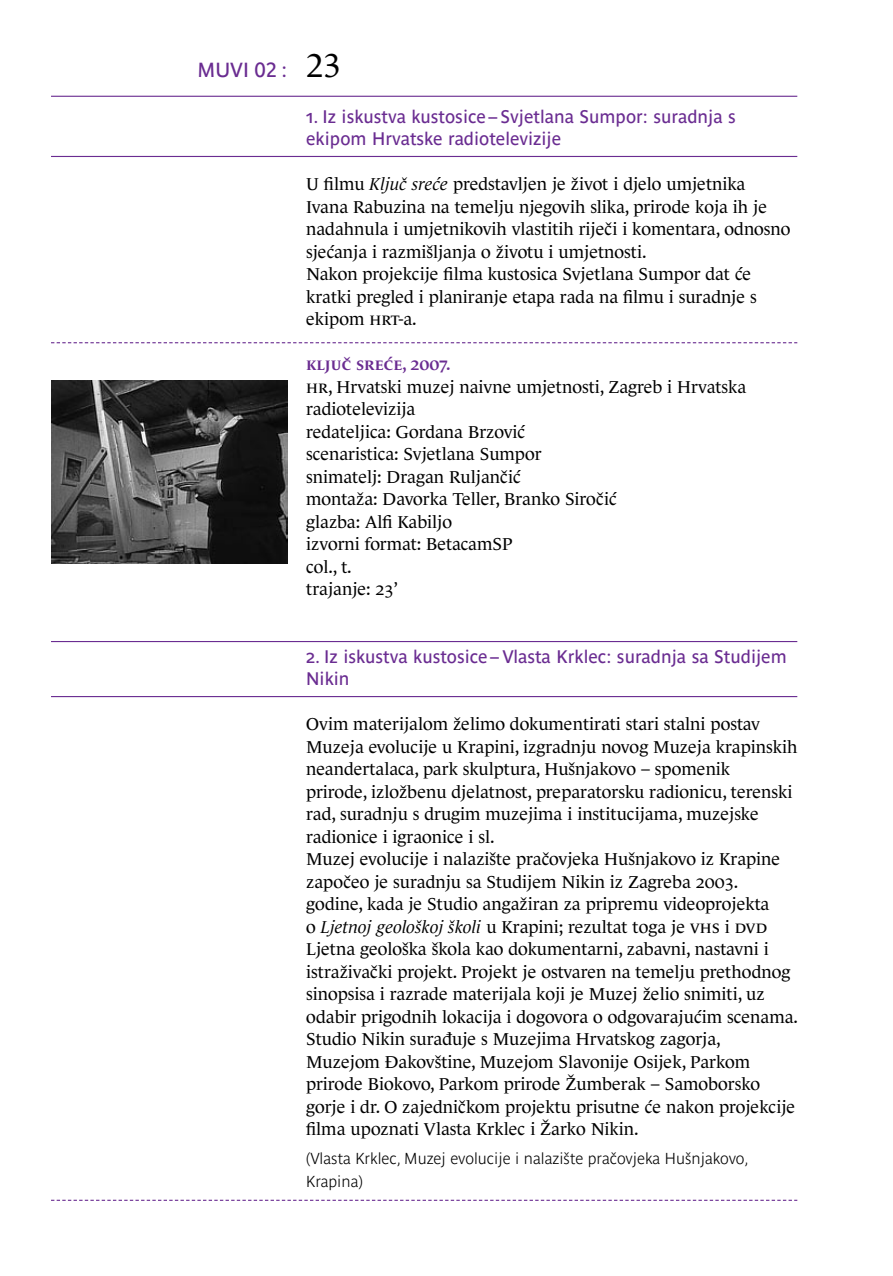
<style>
.page{position:relative;width:893px;height:1276px;background:#fff}
.page>*{position:absolute;margin:0;border:0;box-sizing:border-box;transform-origin:0 0}
.t1{font:20.25px "Parisine Ptf";color:#6a2c91}
.t2{font:18px/22.5px "Parisine Ptf";color:#6a2c91}
.t3{font:17.55px/22.5px "Le Monde Journal Ptf";color:#000}
.t4{font:600 17.55px "Le Monde Journal Ptf";color:#6a2c91}
.t5{font:700 15.75px/22.5px "Parisine Ptf Cl";color:#000}
.s1{font-family:"Le Monde Journal Ptf";font-size:33.75px;color:#000}
.s2{font-style:italic}
</style>
<div class="page">
<svg style="left:51px;top:342px;width:746px;height:1px"></svg>
<hr style="left:51px;top:96px;width:746px;height:1px;background:#6a2c91">
<hr style="left:51px;top:156px;width:746px;height:1px;background:#6a2c91">
<hr style="left:51px;top:641px;width:746px;height:1px;background:#6a2c91">
<hr style="left:51px;top:696px;width:746px;height:1px;background:#6a2c91">
<img style="left:51px;top:381px;width:236px;height:183px">
<svg style="left:51px;top:1199px;width:746px;height:1px"></svg>
<p class="t1" style="left:198px;top:54px;width:145px">MUVI 02 : <span class="s1">23</span></p>
<p class="t2" style="left:306px;top:103px;width:431px">1. Iz iskustva kustosice – Svjetlana Sumpor: suradnja s ekipom Hrvatske radiotelevizije</p>
<p class="t3" style="left:306px;top:171px;width:486px">U filmu <span class="s2">Ključ sreće</span> predstavljen je život i djelo umjetnika Ivana Rabuzina na temelju njegovih slika, prirode koja ih je nadahnula i umjetnikovih vlastitih riječi i komentara, odnosno sjećanja i razmišljanja o životu i umjetnosti.<br>Nakon projekcije filma kustosica Svjetlana Sumpor dat će kratki pregled i planiranje etapa rada na filmu i suradnje s ekipom HRT-a.</p>
<p class="t4" style="left:306px;top:351px;width:146px">KLJUČ SREĆE, 2007.</p>
<p class="t3" style="left:306px;top:373px;width:442px">HR, Hrvatski muzej naivne umjetnosti, Zagreb i Hrvatska radiotelevizija<br>redateljica: Gordana Brzović<br>scenaristica: Svjetlana Sumpor<br>snimatelj: Dragan Ruljančić<br>montaža: Davorka Teller, Branko Siročić<br>glazba: Alfi Kabiljo<br>izvorni format: BetacamSP<br>col., t.<br>trajanje: 23’</p>
<p class="t2" style="left:306px;top:643px;width:482px">2. Iz iskustva kustosice – Vlasta Krklec: suradnja sa Studijem<br>Nikin</p>
<p class="t3" style="left:306px;top:711px;width:493px">Ovim materijalom želimo dokumentirati stari stalni postav Muzeja evolucije u Krapini, izgradnju novog Muzeja krapinskih neandertalaca, park skulptura, Hušnjakovo – spomenik<br>prirode, izložbenu djelatnost, preparatorsku radionicu, terenski rad, suradnju s drugim muzejima i institucijama, muzejske radionice i igraonice i sl.<br>Muzej evolucije i nalazište pračovjeka Hušnjakovo iz Krapine započeo je suradnju sa Studijem Nikin iz Zagreba 2003. godine, kada je Studio angažiran za pripremu videoprojekta<br>o <span class="s2">Ljetnoj geološkoj školi</span> u Krapini; rezultat toga je VHS i DVD Ljetna geološka škola kao dokumentarni, zabavni, nastavni i istraživački projekt. Projekt je ostvaren na temelju prethodnog sinopsisa i razrade materijala koji je Muzej želio snimiti, uz odabir prigodnih lokacija i dogovora o odgovarajućim scenama.<br>Studio Nikin surađuje s Muzejima Hrvatskog zagorja, Muzejom Đakovštine, Muzejom Slavonije Osijek, Parkom prirode Biokovo, Parkom prirode Žumberak – Samoborsko gorje i dr. O zajedničkom projektu prisutne će nakon projekcije filma upoznati Vlasta Krklec i Žarko Nikin.</p>
<p class="t5" style="left:306px;top:1146px;width:444px">(Vlasta Krklec, Muzej evolucije i nalazište pračovjeka Hušnjakovo,<br>Krapina)</p>
</div>
